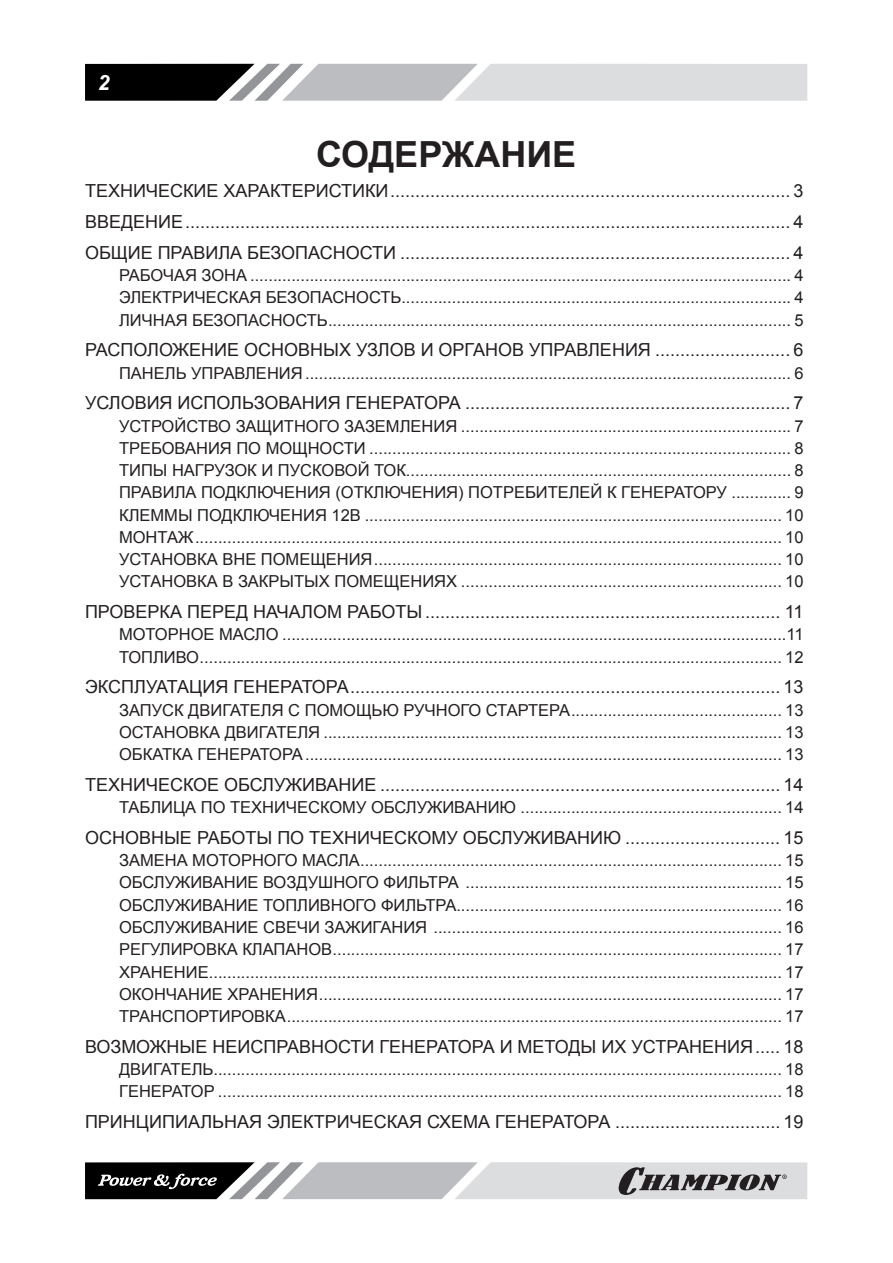
<style>
.page{position:relative;width:893px;height:1263px;background:#fff}
.page>*{position:absolute;margin:0;border:0;box-sizing:border-box;transform-origin:0 0}
.t1{font:700 36px "Arial";color:#231f20}
.t2{font:italic 700 21px "Arial";color:#fff}
.Содержание1{font:18px "Arial";color:#231f20}
.Содержание_2{font:16.5px "Arial";color:#231f20}
</style>
<div class="page">
<svg style="left:85px;top:64px;width:722px;height:37px;background:#a7a8aa"></svg>
<svg style="left:85px;top:1162px;width:722px;height:37px;background:#a1a2a3"></svg>
<p class="t2" style="left:98px;top:68px;width:13px">2</p>
<p class="t1" style="left:316px;top:130px;width:262px">СОДЕРЖАНИЕ</p>
<p class="Содержание1" style="left:85px;top:179px;width:720px">ТЕХНИЧЕСКИЕ ХАРАКТЕРИСТИКИ................................................................................ 3</p>
<p class="Содержание1" style="left:85px;top:210px;width:720px">ВВЕДЕНИЕ......................................................................................................................... 4</p>
<p class="Содержание1" style="left:85px;top:241px;width:720px">ОБЩИЕ ПРАВИЛА БЕЗОПАСНОСТИ .............................................................................. 4</p>
<p class="Содержание_2" style="left:119px;top:264px;width:686px">РАБОЧАЯ ЗОНА ...................................................................................................................... 4</p>
<p class="Содержание_2" style="left:119px;top:287px;width:686px">ЭЛЕКТРИЧЕСКАЯ БЕЗОПАСНОСТЬ..................................................................................... 4</p>
<p class="Содержание_2" style="left:119px;top:309px;width:686px">ЛИЧНАЯ БЕЗОПАСНОСТЬ..................................................................................................... 5</p>
<p class="Содержание1" style="left:85px;top:338px;width:720px">РАСПОЛОЖЕНИЕ ОСНОВНЫХ УЗЛОВ И ОРГАНОВ УПРАВЛЕНИЯ ........................... 6</p>
<p class="Содержание_2" style="left:119px;top:362px;width:686px">ПАНЕЛЬ УПРАВЛЕНИЯ .......................................................................................................... 6</p>
<p class="Содержание1" style="left:85px;top:391px;width:720px">УСЛОВИЯ ИСПОЛЬЗОВАНИЯ ГЕНЕРАТОРА ................................................................. 7</p>
<p class="Содержание_2" style="left:119px;top:415px;width:686px">УСТРОЙСТВО ЗАЩИТНОГО ЗАЗЕМЛЕНИЯ ........................................................................ 7</p>
<p class="Содержание_2" style="left:119px;top:437px;width:686px">ТРЕБОВАНИЯ ПО МОЩНОСТИ ............................................................................................ 8</p>
<p class="Содержание_2" style="left:119px;top:459px;width:686px">ТИПЫ НАГРУЗОК И ПУСКОВОЙ ТОК.................................................................................... 8</p>
<p class="Содержание_2" style="left:119px;top:482px;width:686px">ПРАВИЛА ПОДКЛЮЧЕНИЯ (ОТКЛЮЧЕНИЯ) ПОТРЕБИТЕЛЕЙ К ГЕНЕРАТОРУ ............. 9</p>
<p class="Содержание_2" style="left:119px;top:504px;width:686px">КЛЕММЫ ПОДКЛЮЧЕНИЯ 12В ........................................................................................... 10</p>
<p class="Содержание_2" style="left:119px;top:526px;width:686px">МОНТАЖ................................................................................................................................ 10</p>
<p class="Содержание_2" style="left:119px;top:548px;width:686px">УСТАНОВКА ВНЕ ПОМЕЩЕНИЯ......................................................................................... 10</p>
<p class="Содержание_2" style="left:119px;top:571px;width:686px">УСТАНОВКА В ЗАКРЫТЫХ ПОМЕЩЕНИЯХ ...................................................................... 10</p>
<p class="Содержание1" style="left:85px;top:600px;width:720px">ПРОВЕРКА ПЕРЕД НАЧАЛОМ РАБОТЫ ....................................................................... 11</p>
<p class="Содержание_2" style="left:119px;top:624px;width:686px">МОТОРНОЕ МАСЛО ..............................................................................................................11</p>
<p class="Содержание_2" style="left:119px;top:646px;width:686px">ТОПЛИВО............................................................................................................................... 12</p>
<p class="Содержание1" style="left:85px;top:675px;width:720px">ЭКСПЛУАТАЦИЯ ГЕНЕРАТОРА...................................................................................... 13</p>
<p class="Содержание_2" style="left:119px;top:699px;width:686px">ЗАПУСК ДВИГАТЕЛЯ С ПОМОЩЬЮ РУЧНОГО СТАРТЕРА.............................................. 13</p>
<p class="Содержание_2" style="left:119px;top:721px;width:686px">ОСТАНОВКА ДВИГАТЕЛЯ .................................................................................................... 13</p>
<p class="Содержание_2" style="left:119px;top:744px;width:686px">ОБКАТКА ГЕНЕРАТОРА........................................................................................................ 13</p>
<p class="Содержание1" style="left:85px;top:773px;width:720px">ТЕХНИЧЕСКОЕ ОБСЛУЖИВАНИЕ ................................................................................ 14</p>
<p class="Содержание_2" style="left:119px;top:797px;width:686px">ТАБЛИЦА ПО ТЕХНИЧЕСКОМУ ОБСЛУЖИВАНИЮ ......................................................... 14</p>
<p class="Содержание1" style="left:85px;top:826px;width:720px">ОСНОВНЫЕ РАБОТЫ ПО ТЕХНИЧЕСКОМУ ОБСЛУЖИВАНИЮ ............................... 15</p>
<p class="Содержание_2" style="left:119px;top:850px;width:686px">ЗАМЕНА МОТОРНОГО МАСЛА............................................................................................ 15</p>
<p class="Содержание_2" style="left:119px;top:872px;width:686px">ОБСЛУЖИВАНИЕ ВОЗДУШНОГО ФИЛЬТРА ..................................................................... 15</p>
<p class="Содержание_2" style="left:119px;top:894px;width:686px">ОБСЛУЖИВАНИЕ ТОПЛИВНОГО ФИЛЬТРА....................................................................... 16</p>
<p class="Содержание_2" style="left:119px;top:916px;width:686px">ОБСЛУЖИВАНИЕ СВЕЧИ ЗАЖИГАНИЯ ............................................................................ 16</p>
<p class="Содержание_2" style="left:119px;top:939px;width:686px">РЕГУЛИРОВКА КЛАПАНОВ.................................................................................................. 17</p>
<p class="Содержание_2" style="left:119px;top:961px;width:686px">ХРАНЕНИЕ............................................................................................................................. 17</p>
<p class="Содержание_2" style="left:119px;top:983px;width:686px">ОКОНЧАНИЕ ХРАНЕНИЯ..................................................................................................... 17</p>
<p class="Содержание_2" style="left:119px;top:1005px;width:686px">ТРАНСПОРТИРОВКА............................................................................................................ 17</p>
<p class="Содержание1" style="left:85px;top:1035px;width:720px">ВОЗМОЖНЫЕ НЕИСПРАВНОСТИ ГЕНЕРАТОРА И МЕТОДЫ ИХ УСТРАНЕНИЯ..... 18</p>
<p class="Содержание_2" style="left:119px;top:1058px;width:686px">ДВИГАТЕЛЬ............................................................................................................................ 18</p>
<p class="Содержание_2" style="left:119px;top:1081px;width:686px">ГЕНЕРАТОР ........................................................................................................................... 18</p>
<p class="Содержание1" style="left:85px;top:1110px;width:720px">ПРИНЦИПИАЛЬНАЯ ЭЛЕКТРИЧЕСКАЯ СХЕМА ГЕНЕРАТОРА ................................. 19</p>
</div>
